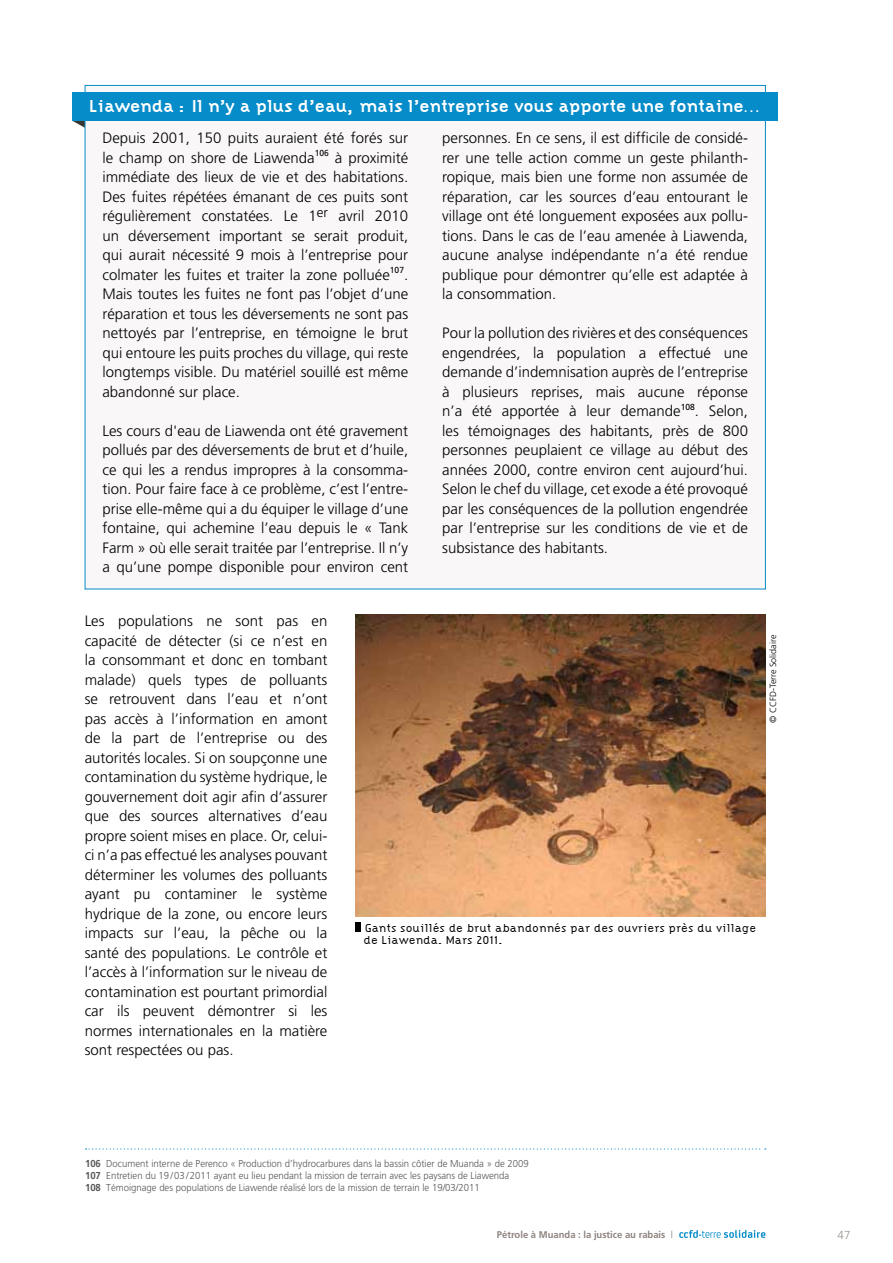
<style>
.page{position:relative;width:893px;height:1263px;background:#fff}
.page>*{position:absolute;margin:0;border:0;box-sizing:border-box;transform-origin:0 0}
.t1{font:700 18px "Citizen";color:#fff}
.t2{font:300 15px/19.5px "Frutiger";color:#000;text-align:justify}
.t3{font:300 12px/12px "Citizen";color:#000}
.t4{font:300 11.55px "Frutiger";color:#9b918d}
.t5{font:300 10.05px/12px "Frutiger";color:#575756;scale:.95 1}
.t6{font:700 9.75px "Frutiger";color:#8e847f}
.t7{font:300 9px "Frutiger";color:#000}
.s1{font-weight:700}
.s2{font-weight:300}
</style>
<div class="page">
<svg style="left:73px;top:121px;width:12px;height:7px"></svg>
<svg style="left:679px;top:1230px;width:86px;height:8px"></svg>
<svg style="left:86px;top:1148px;width:680px;height:1px"></svg>
<div style="left:85px;top:85px;width:680px;height:504px;background:#f9f7f7"></div>
<div style="left:72px;top:92px;width:706px;height:29px;background:#068cc9"></div>
<div style="left:355px;top:922px;width:6px;height:10px;background:#000"></div>
<img style="left:355px;top:614px;width:411px;height:302px">
<p class="t1" style="left:89px;top:96px;width:673px">Liawenda : Il n’y a plus d’eau, mais l’entreprise vous apporte une fontaine…</p>
<p class="t2" style="left:102px;top:128px;width:307px">Depuis 2001, 150 puits auraient été forés sur le champ on shore de Liawenda<sup>106</sup> à proximité immédiate des lieux de vie et des habitations.<br>Des fuites répétées émanant de ces puits sont régulièrement constatées. Le 1<sup>er</sup> avril 2010 un déversement important se serait produit, qui aurait nécessité 9 mois à l’entreprise pour colmater les fuites et traiter la zone polluée<sup>107</sup>.<br>Mais toutes les fuites ne font pas l’objet d’une réparation et tous les déversements ne sont pas nettoyés par l’entreprise, en témoigne le brut qui entoure les puits proches du village, qui reste longtemps visible. Du matériel souillé est même abandonné sur place.</p>
<p class="t2" style="left:102px;top:421px;width:307px">Les cours d'eau de Liawenda ont été gravement pollués par des déversements de brut et d’huile, ce qui les a rendus impropres à la consomma&shy;tion. Pour faire face à ce problème, c’est l’entre&shy;prise elle-même qui a du équiper le village d’une fontaine, qui achemine l’eau depuis le « Tank Farm » où elle serait traitée par l’entreprise. Il n’y a qu’une pompe disponible pour environ cent</p>
<p class="t2" style="left:442px;top:128px;width:307px">personnes. En ce sens, il est difficile de considé&shy;rer une telle action comme un geste philanth&shy;ropique, mais bien une forme non assumée de réparation, car les sources d’eau entourant le village ont été longuement exposées aux pollu&shy;tions. Dans le cas de l’eau amenée à Liawenda, aucune analyse indépendante n’a été rendue publique pour démontrer qu’elle est adaptée à la consommation.</p>
<p class="t2" style="left:442px;top:323px;width:307px">Pour la pollution des rivières et des conséquences engendrées, la population a effectué une demande d’indemnisation auprès de l’entreprise à plusieurs reprises, mais aucune réponse n’a été apportée à leur demande<sup>108</sup>. Selon, les témoignages des habitants, près de 800 personnes peuplaient ce village au début des années 2000, contre environ cent aujourd’hui.<br>Selon le chef du village, cet exode a été provoqué par les conséquences de la pollution engendrée par l’entreprise sur les conditions de vie et de subsistance des habitants.</p>
<p class="t2" style="left:85px;top:611px;width:244px">Les populations ne sont pas en capacité de détecter (si ce n’est en la consommant et donc en tombant malade) quels types de polluants se retrouvent dans l’eau et n’ont pas accès à l’information en amont de la part de l’entreprise ou des autorités locales. Si on soupçonne une contamination du système hydrique, le gouvernement doit agir afin d’assurer que des sources alternatives d’eau propre soient mises en place. Or, celui&shy;ci n’a pas effectué les analyses pouvant déterminer les volumes des polluants ayant pu contaminer le système hydrique de la zone, ou encore leurs impacts sur l’eau, la pêche ou la santé des populations. Le contrôle et l’accès à l’information sur le niveau de contamination est pourtant primordial car ils peuvent démontrer si les normes internationales en la matière sont respectées ou pas.</p>
<p class="t7" style="left:768px;top:722px;width:89px;rotate:-90deg">© CCFD-Terre Solidaire</p>
<p class="t3" style="left:364px;top:922px;width:394px">Gants souillés de brut abandonnés par des ouvriers près du village de Liawenda. Mars 2011.</p>
<p class="t5" style="left:85px;top:1157px;width:468px"><span class="s1">106</span> Document interne de Perenco « Production d’hydrocarbures dans la bassin côtier de Muanda » de 2009<br><span class="s1">107</span> Entretien du 19/03/2011 ayant eu lieu pendant la mission de terrain avec les paysans de Liawenda<br><span class="s1">108</span> Témoignage des populations de Liawende réalisé lors de la mission de terrain le 19/03/2011</p>
<p class="t6" style="left:497px;top:1229px;width:177px">Pétrole à Muanda : la justice au rabais <span class="s2">|</span></p>
<p class="t4" style="left:838px;top:1228px;width:14px">47</p>
</div>
